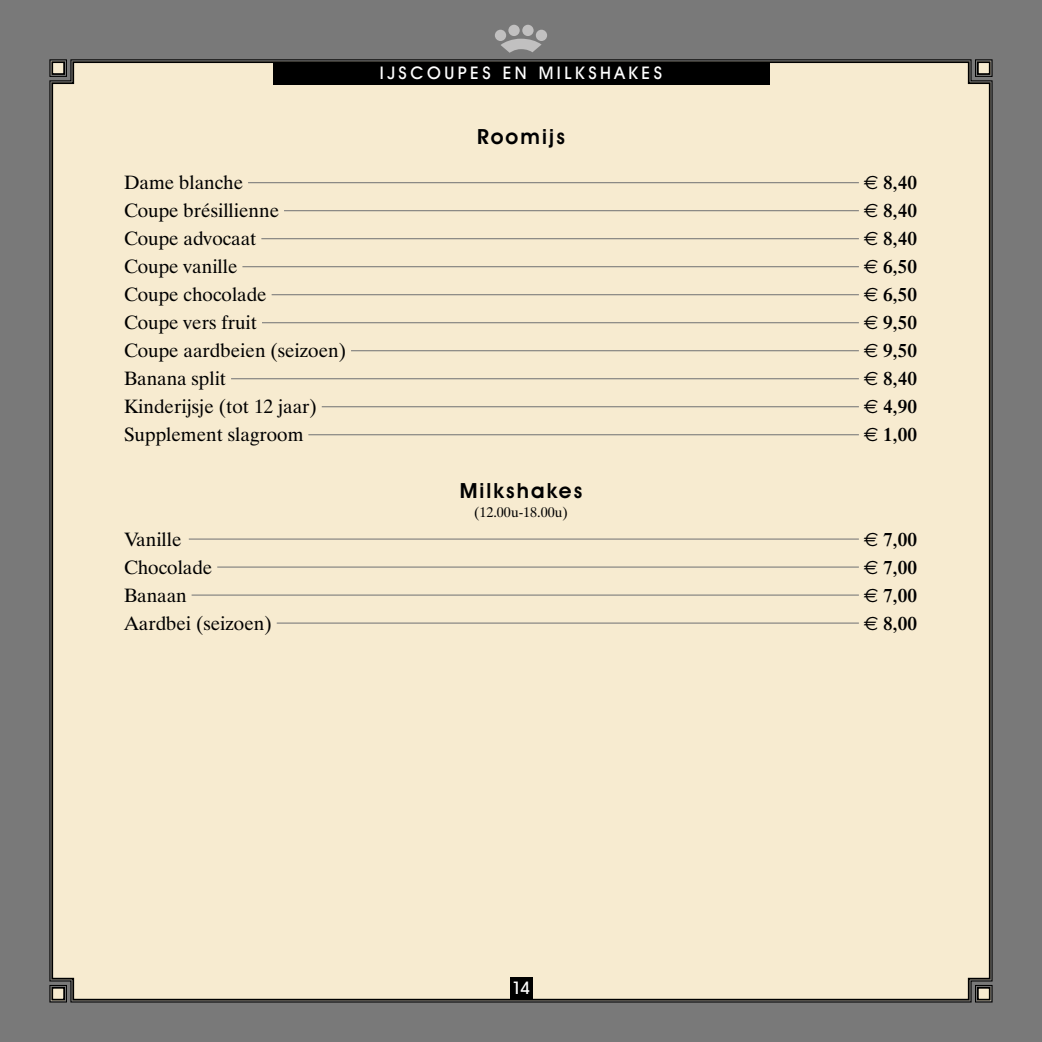
<style>
.page{position:relative;width:1042px;height:1042px;background:#797979}
.page>*{position:absolute;margin:0;border:0;box-sizing:border-box;transform-origin:0 0}
.t1{font:600 21px "Avant Garde IT Cby BT";letter-spacing:.1em;color:#000}
.t2{font:19.25px "Dutch 801 BT";color:#000}
.t3{font:600 19.25px "Dutch 801 BT";color:#000}
.t4{font:500 17.5px "Avant Garde IT Cby BT";letter-spacing:.2em;color:#fff}
.t5{font:14px "Dutch 801 BT";color:#000}
.s1{font-family:"Euro Sans";font-weight:400}
</style>
<div class="page">
<div style="left:50px;top:60px;width:941px;height:941px;background:#f7ebd0"></div>
<div style="left:273px;top:62px;width:496px;height:22px;background:#000"></div>
<div style="left:510px;top:977px;width:22px;height:22px;background:#000"></div>
<div style="left:495px;top:30px;width:11px;height:11px;background:#c1c0c0;border-radius:50%"></div>
<div style="left:508px;top:25px;width:12px;height:11px;background:#c1c0c0;border-radius:50%"></div>
<div style="left:536px;top:30px;width:11px;height:11px;background:#c1c0c0;border-radius:50%"></div>
<div style="left:522px;top:25px;width:11px;height:11px;background:#c1c0c0;border-radius:50%"></div>
<svg style="left:501px;top:39px;width:40px;height:14px"></svg>
<svg style="left:49px;top:985px;width:18px;height:17px"></svg>
<div style="left:51px;top:987px;width:14px;height:13px;border:2px solid #000"></div>
<svg style="left:975px;top:985px;width:17px;height:17px"></svg>
<div style="left:977px;top:987px;width:13px;height:13px;border:2px solid #000"></div>
<svg style="left:49px;top:59px;width:18px;height:18px"></svg>
<div style="left:51px;top:61px;width:14px;height:14px;border:2px solid #000"></div>
<svg style="left:975px;top:59px;width:17px;height:18px"></svg>
<div style="left:977px;top:61px;width:13px;height:14px;border:2px solid #000"></div>
<hr style="left:248px;top:182px;width:611px;height:1px;background:#797979">
<hr style="left:284px;top:210px;width:575px;height:1px;background:#797979">
<hr style="left:261px;top:238px;width:598px;height:1px;background:#797979">
<hr style="left:242px;top:266px;width:617px;height:1px;background:#797979">
<hr style="left:272px;top:294px;width:587px;height:1px;background:#797979">
<hr style="left:262px;top:322px;width:597px;height:1px;background:#797979">
<hr style="left:351px;top:350px;width:508px;height:1px;background:#797979">
<hr style="left:231px;top:378px;width:628px;height:1px;background:#797979">
<hr style="left:322px;top:406px;width:537px;height:1px;background:#797979">
<hr style="left:308px;top:434px;width:551px;height:1px;background:#797979">
<hr style="left:189px;top:538px;width:670px;height:1px;background:#797979">
<hr style="left:217px;top:566px;width:642px;height:1px;background:#797979">
<hr style="left:192px;top:594px;width:667px;height:1px;background:#797979">
<hr style="left:277px;top:622px;width:582px;height:1px;background:#797979">
<p class="t4" style="left:380px;top:62px;width:284px">IJSCOUPES EN MILKSHAKES</p>
<p class="t1" style="left:477px;top:123px;width:89px">Roomijs</p>
<p class="t2" style="left:124px;top:171px;width:121px">Dame blanche</p>
<p class="t3" style="left:863px;top:171px;width:55px"><span class="s1">€</span> 8,40</p>
<p class="t2" style="left:124px;top:199px;width:157px">Coupe brésillienne</p>
<p class="t3" style="left:863px;top:199px;width:55px"><span class="s1">€</span> 8,40</p>
<p class="t2" style="left:124px;top:227px;width:134px">Coupe advocaat</p>
<p class="t3" style="left:863px;top:227px;width:55px"><span class="s1">€</span> 8,40</p>
<p class="t2" style="left:124px;top:255px;width:115px">Coupe vanille</p>
<p class="t3" style="left:863px;top:255px;width:55px"><span class="s1">€</span> 6,50</p>
<p class="t2" style="left:124px;top:283px;width:144px">Coupe chocolade</p>
<p class="t3" style="left:863px;top:283px;width:55px"><span class="s1">€</span> 6,50</p>
<p class="t2" style="left:124px;top:311px;width:135px">Coupe vers fruit</p>
<p class="t3" style="left:863px;top:311px;width:55px"><span class="s1">€</span> 9,50</p>
<p class="t2" style="left:124px;top:339px;width:224px">Coupe aardbeien (seizoen)</p>
<p class="t3" style="left:863px;top:339px;width:55px"><span class="s1">€</span> 9,50</p>
<p class="t2" style="left:124px;top:367px;width:104px">Banana split</p>
<p class="t3" style="left:863px;top:367px;width:55px"><span class="s1">€</span> 8,40</p>
<p class="t2" style="left:124px;top:395px;width:194px">Kinderijsje (tot 12 jaar)</p>
<p class="t3" style="left:863px;top:395px;width:55px"><span class="s1">€</span> 4,90</p>
<p class="t2" style="left:124px;top:423px;width:181px">Supplement slagroom</p>
<p class="t3" style="left:863px;top:423px;width:55px"><span class="s1">€</span> 1,00</p>
<p class="t1" style="left:460px;top:478px;width:124px">Milkshakes</p>
<p class="t5" style="left:474px;top:504px;width:95px">(12.00u-18.00u)</p>
<p class="t2" style="left:124px;top:527px;width:59px">Vanille</p>
<p class="t3" style="left:863px;top:527px;width:55px"><span class="s1">€</span> 7,00</p>
<p class="t2" style="left:124px;top:555px;width:90px">Chocolade</p>
<p class="t3" style="left:863px;top:555px;width:55px"><span class="s1">€</span> 7,00</p>
<p class="t2" style="left:124px;top:583px;width:64px">Banaan</p>
<p class="t3" style="left:863px;top:583px;width:55px"><span class="s1">€</span> 7,00</p>
<p class="t2" style="left:124px;top:611px;width:149px">Aardbei (seizoen)</p>
<p class="t3" style="left:863px;top:611px;width:55px"><span class="s1">€</span> 8,00</p>
<p class="t4" style="left:512px;top:977px;width:20px">14</p>
</div>
